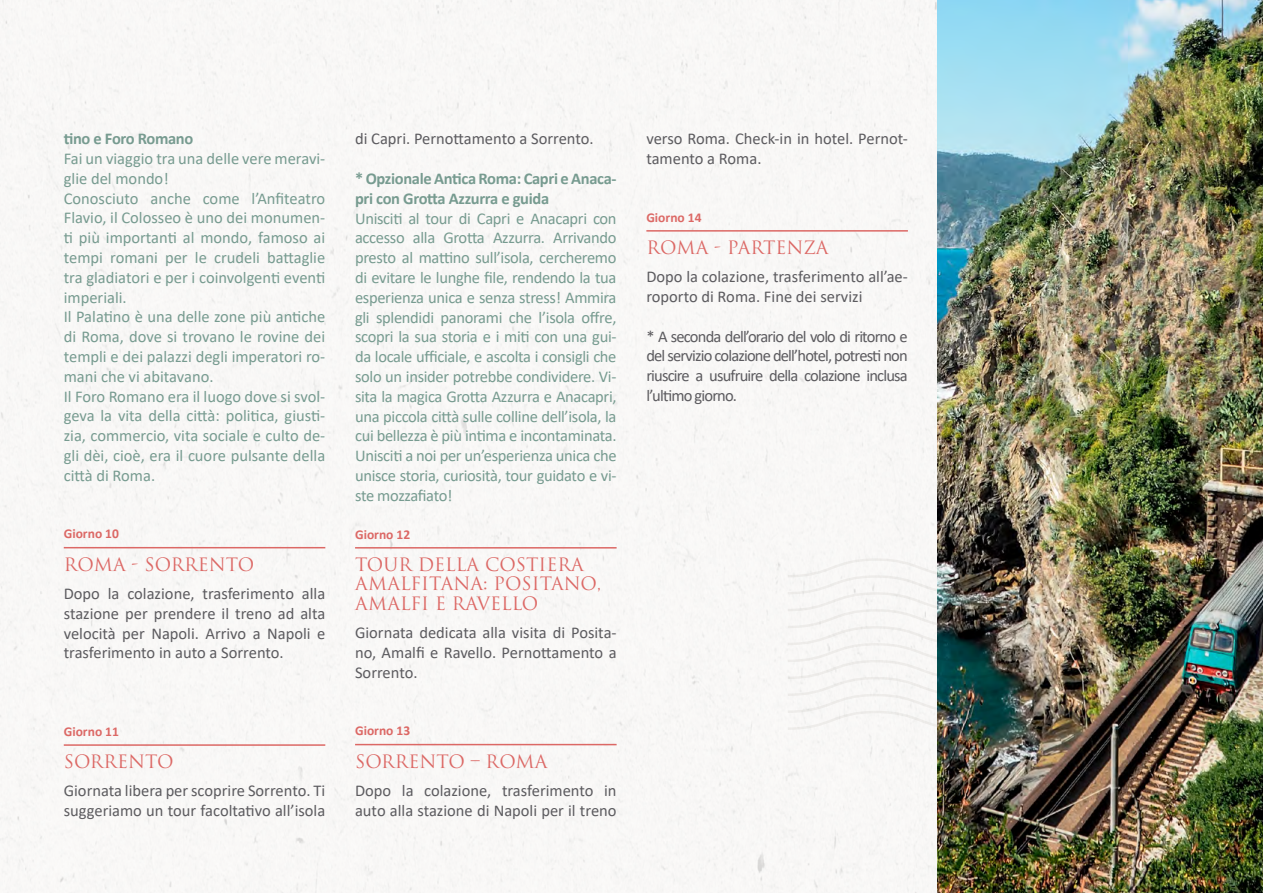
<style>
.page{position:relative;width:1263px;height:893px;background:#fff}
.page>*{position:absolute;margin:0;border:0;box-sizing:border-box;transform-origin:0 0}
.t1{font:18px/19.5px "Trajan Pro";color:#dc6865}
.t2{font:16.5px/19.8px "Calibri";color:#779b90}
.t3{font:16.5px/19.8px "Calibri";color:#5c5b5f}
.t4{font:700 16.5px/19.8px "Calibri";letter-spacing:-.02em;color:#779b90}
.t5{font:700 13.5px "Calibri";color:#dc6865}
</style>
<div class="page">
<div style="left:0;top:0;width:938px;height:893px;background:#f9f7f6"></div>
<img style="left:938px;top:0;width:325px;height:893px">
<hr style="left:64px;top:547px;width:261px;height:1px;background:#dc6865">
<hr style="left:64px;top:744px;width:261px;height:2px;background:#dc6865">
<hr style="left:355px;top:547px;width:262px;height:2px;background:#dc6865">
<hr style="left:355px;top:744px;width:262px;height:1px;background:#dc6865">
<hr style="left:646px;top:230px;width:262px;height:2px;background:#dc6865">
<img style="left:788px;top:558px;width:367px;height:172px">
<p class="t4" style="left:64px;top:129px;width:131px">tino e Foro Romano</p>
<p class="t2" style="left:64px;top:148px;width:263px">Fai un viaggio tra una delle vere meravi&shy;glie del mondo!<br>Conosciuto anche come l’Anfiteatro Flavio, il Colosseo è uno dei monumen&shy;ti più importanti al mondo, famoso ai tempi romani per le crudeli battaglie tra gladiatori e per i coinvolgenti eventi imperiali.<br>Il Palatino è una delle zone più antiche di Roma, dove si trovano le rovine dei templi e dei palazzi degli imperatori ro&shy;mani che vi abitavano.<br>Il Foro Romano era il luogo dove si svol&shy;geva la vita della città: politica, giusti&shy;zia, commercio, vita sociale e culto de&shy;gli dèi, cioè, era il cuore pulsante della città di Roma.</p>
<p class="t5" style="left:64px;top:524px;width:57px">Giorno 10</p>
<p class="t1" style="left:64px;top:554px;width:192px">ROMA - SORRENTO</p>
<p class="t3" style="left:64px;top:583px;width:263px;text-align:justify">Dopo la colazione, trasferimento alla stazione per prendere il treno ad alta velocità per Napoli. Arrivo a Napoli e trasferimento in auto a Sorrento.</p>
<p class="t5" style="left:64px;top:722px;width:57px">Giorno 11</p>
<p class="t1" style="left:64px;top:752px;width:111px">SORRENTO</p>
<p class="t3" style="left:64px;top:781px;width:263px">Giornata libera per scoprire Sorrento. Ti suggeriamo un tour facoltativo all’isola</p>
<p class="t3" style="left:355px;top:129px;width:240px">di Capri. Pernottamento a Sorrento.</p>
<p class="t4" style="left:355px;top:168px;width:263px">* Opzionale Antica Roma: Capri e Anaca&shy;pri con Grotta Azzurra e guida</p>
<p class="t2" style="left:355px;top:208px;width:263px;text-align:justify">Unisciti al tour di Capri e Anacapri con accesso alla Grotta Azzurra. Arrivando presto al mattino sull’isola, cercheremo di evitare le lunghe file, rendendo la tua esperienza unica e senza stress! Ammira gli splendidi panorami che l’isola offre, scopri la sua storia e i miti con una gui&shy;da locale ufficiale, e ascolta i consigli che solo un insider potrebbe condividere. Vi&shy;sita la magica Grotta Azzurra e Anacapri, una piccola città sulle colline dell’isola, la cui bellezza è più intima e incontaminata.<br>Unisciti a noi per un’esperienza unica che unisce storia, curiosità, tour guidato e vi&shy;ste mozzafiato!</p>
<p class="t5" style="left:355px;top:524px;width:57px">Giorno 12</p>
<p class="t1" style="left:355px;top:554px;width:248px">TOUR DELLA COSTIERA<br>AMALFITANA: POSITANO,<br>AMALFI E RAVELLO</p>
<p class="t3" style="left:355px;top:622px;width:263px;text-align:justify">Giornata dedicata alla visita di Posita&shy;no, Amalfi e Ravello. Pernottamento a Sorrento.</p>
<p class="t5" style="left:355px;top:721px;width:57px">Giorno 13</p>
<p class="t1" style="left:355px;top:751px;width:194px">SORRENTO – ROMA</p>
<p class="t3" style="left:355px;top:780px;width:263px">Dopo la colazione, trasferimento in auto alla stazione di Napoli per il treno</p>
<p class="t3" style="left:646px;top:128px;width:263px">verso Roma. Check-in in hotel. Pernot&shy;tamento a Roma.</p>
<p class="t5" style="left:646px;top:208px;width:57px">Giorno 14</p>
<p class="t1" style="left:646px;top:237px;width:184px">ROMA - PARTENZA</p>
<p class="t3" style="left:646px;top:266px;width:263px">Dopo la colazione, trasferimento all’ae&shy;roporto di Roma. Fine dei servizi</p>
<p class="t3" style="left:646px;top:326px;width:263px;text-align:justify">* A seconda dell’orario del volo di ritorno e del servizio colazione dell’hotel, potresti non riuscire a usufruire della colazione inclusa l’ultimo giorno.</p>
</div>
